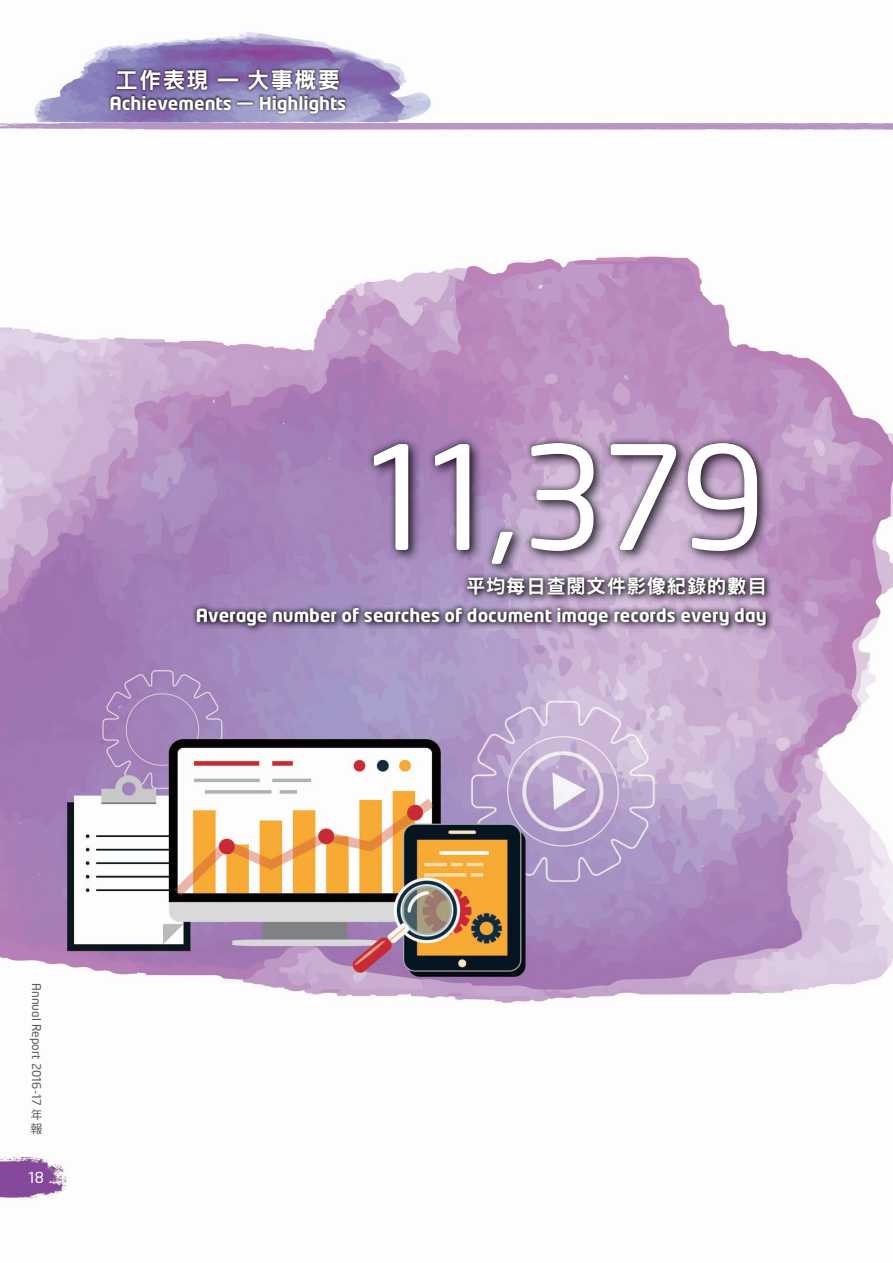
<style>
.page{position:relative;width:893px;height:1263px;background:#fff}
.page>*{position:absolute;margin:0;border:0;box-sizing:border-box;transform-origin:0 0}
.t1{font:142.5px "Neo Tech";color:#fff}
.t2{font:22.5px "DF Hei HK W9";letter-spacing:.05em;color:#fff}
.t3{font:19.5px "DF Hei HK W9";letter-spacing:.03em;color:#fff}
.t4{font:700 18px "Neo Tech";color:#fff}
.t5{font:15px "Neo Tech";color:#fff}
.t6{font:12px "Neo Tech";color:#57585a}
.t7{font:12px/14.4px "DF Hei HK W5";color:#57585a}
.s1{font-family:"DF Hei HK W9";font-weight:400}
</style>
<div class="page">
<img style="left:0;top:31px;width:893px;height:1171px">
<img style="left:887px;top:961px;width:6px;height:241px">
<p class="t2" style="left:115px;top:68px;width:227px">工作表現 — 大事概要</p>
<h2 class="t4" style="left:109px;top:96px;width:238px">Achievements <span class="s1">—</span> Highlights</h2>
<p class="t1" style="left:366px;top:428px;width:402px">11,379</p>
<p class="t3" style="left:466px;top:576px;width:302px">平均每日查閱文件影像紀錄的數目</p>
<p class="t4" style="left:196px;top:608px;width:573px">Average number of searches of document image records every day</p>
<p class="t6" style="left:42px;top:983px;width:123px;rotate:90deg">Annual Report 2016-17</p>
<p class="t7" style="left:31px;top:1107px;width:13px">年報</p>
<p class="t5" style="left:28px;top:1170px;width:17px">18</p>
</div>
